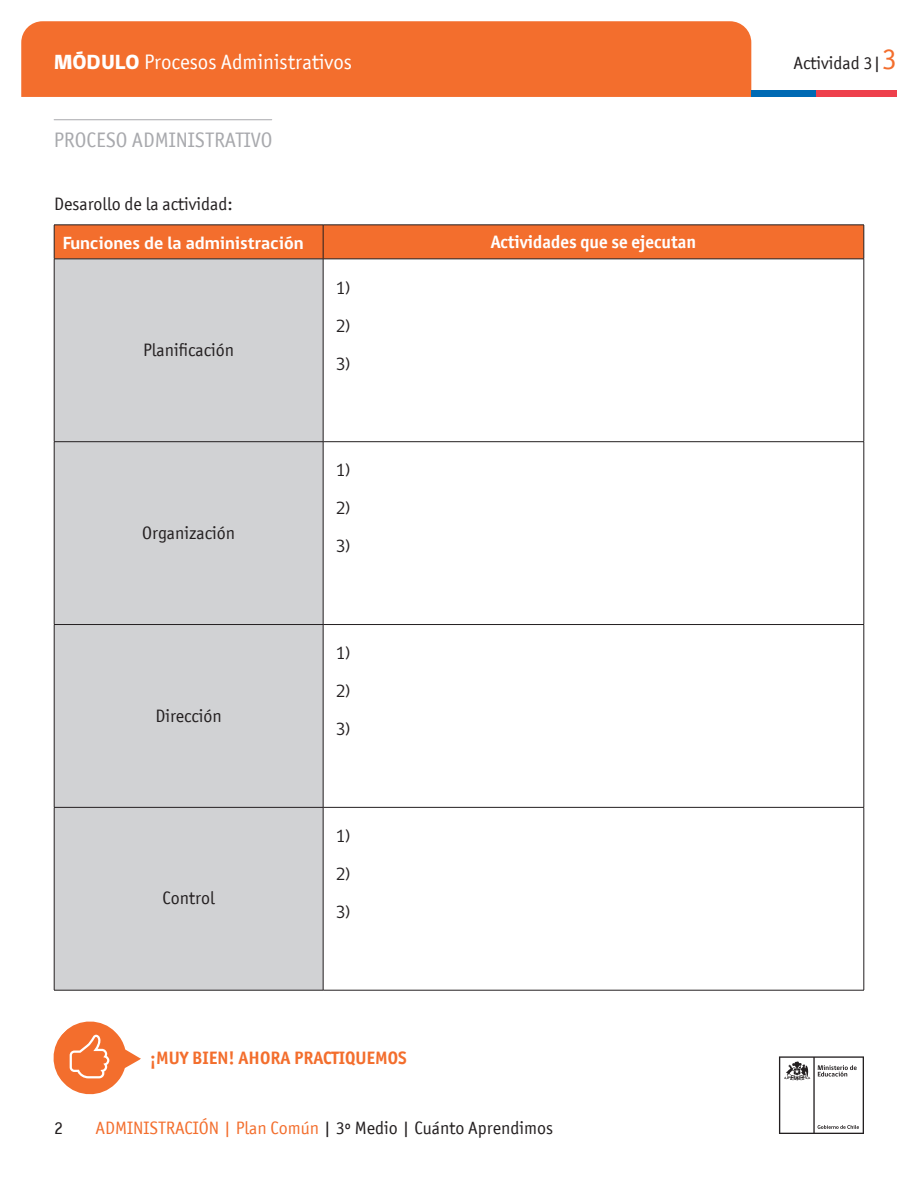
<style>
.page{position:relative;width:918px;height:1188px;background:#fff}
.page>*{position:absolute;margin:0;border:0;box-sizing:border-box;transform-origin:0 0}
.t1{font:21px "Officina San ITC";color:#fff}
.t2{font:21px "Officina San ITC";color:#a8a9ad}
.t3{font:18px "Officina San ITC";color:#231f20}
.t4{font:700 18px "gob CL";color:#fff}
.t5{font:700 18px "Officina San ITC";color:#f36e2d}
.t6{font:700 18px "Officina San ITC";color:#fff}
.t7{font:18px/38px "gob CL";color:#231f20;text-align:justify}
.s1{font-family:"gob CL";font-weight:800}
.s2{font-size:30px;color:#f36e2d}
.s3{color:#f36e2d}
</style>
<div class="page">
<svg style="left:779px;top:1056px;width:85px;height:78px"></svg>
<div style="left:21px;top:21px;width:730px;height:76px;background:#f36e2d"></div>
<div style="left:751px;top:90px;width:65px;height:7px;background:#006ab4"></div>
<div style="left:816px;top:90px;width:81px;height:7px;background:#ee404c"></div>
<svg style="left:53px;top:1021px;width:88px;height:74px"></svg>
<hr style="left:54px;top:119px;width:218px;height:1px;background:#a8a9ad">
<div style="left:55px;top:226px;width:809px;height:33px;background:#f36e2d"></div>
<div style="left:55px;top:260px;width:268px;height:730px;background:#d1d2d4"></div>
<hr style="left:54px;top:225px;width:269px;height:1px;background:#231f20">
<hr style="left:54px;top:225px;width:1px;height:34px;background:#231f20">
<hr style="left:323px;top:225px;width:541px;height:1px;background:#231f20">
<hr style="left:323px;top:225px;width:1px;height:34px;background:#231f20">
<hr style="left:864px;top:225px;width:1px;height:34px;background:#231f20">
<hr style="left:54px;top:259px;width:1px;height:183px;background:#231f20">
<hr style="left:323px;top:259px;width:1px;height:183px;background:#231f20">
<hr style="left:864px;top:259px;width:1px;height:183px;background:#231f20">
<hr style="left:54px;top:441px;width:269px;height:1px;background:#231f20">
<hr style="left:54px;top:442px;width:1px;height:182px;background:#231f20">
<hr style="left:323px;top:441px;width:541px;height:1px;background:#231f20">
<hr style="left:323px;top:442px;width:1px;height:182px;background:#231f20">
<hr style="left:864px;top:442px;width:1px;height:182px;background:#231f20">
<hr style="left:54px;top:259px;width:269px;height:1px;background:#231f20">
<hr style="left:323px;top:259px;width:541px;height:1px;background:#231f20">
<hr style="left:54px;top:624px;width:269px;height:1px;background:#231f20">
<hr style="left:54px;top:625px;width:1px;height:182px;background:#231f20">
<hr style="left:323px;top:624px;width:541px;height:1px;background:#231f20">
<hr style="left:323px;top:625px;width:1px;height:182px;background:#231f20">
<hr style="left:864px;top:625px;width:1px;height:182px;background:#231f20">
<hr style="left:54px;top:807px;width:269px;height:1px;background:#231f20">
<hr style="left:54px;top:808px;width:1px;height:182px;background:#231f20">
<hr style="left:323px;top:807px;width:541px;height:1px;background:#231f20">
<hr style="left:323px;top:808px;width:1px;height:182px;background:#231f20">
<hr style="left:864px;top:808px;width:1px;height:182px;background:#231f20">
<hr style="left:54px;top:990px;width:269px;height:1px;background:#231f20">
<hr style="left:323px;top:990px;width:541px;height:1px;background:#231f20">
<p class="t1" style="left:54px;top:50px;width:300px"><span class="s1">MÓDULO</span> Procesos Administrativos</p>
<p class="t3" style="left:794px;top:53px;width:105px">Actividad 3|<span class="s2">3</span></p>
<p class="t2" style="left:54px;top:128px;width:220px">PROCESO ADMINISTRATIVO</p>
<p class="t3" style="left:54px;top:194px;width:180px">Desarollo de la actividad:</p>
<p class="t4" style="left:63px;top:230px;width:242px">Funciones de la administración</p>
<p class="t6" style="left:491px;top:231px;width:207px">Actividades que se ejecutan</p>
<p class="t3" style="left:143px;top:339px;width:93px">Planificación</p>
<p class="t3" style="left:142px;top:522px;width:95px">Organización</p>
<p class="t3" style="left:155px;top:705px;width:68px">Dirección</p>
<p class="t3" style="left:163px;top:888px;width:54px">Control</p>
<p class="t7" style="left:336px;top:269px;width:16px">1)<br>2)<br>3)</p>
<p class="t7" style="left:336px;top:452px;width:16px">1)<br>2)<br>3)</p>
<p class="t7" style="left:336px;top:635px;width:16px">1)<br>2)<br>3)</p>
<p class="t7" style="left:336px;top:818px;width:16px">1)<br>2)<br>3)</p>
<p class="t5" style="left:150px;top:1047px;width:258px">¡MUY BIEN! AHORA PRACTIQUEMOS</p>
<p class="t3" style="left:54px;top:1118px;width:10px">2</p>
<p class="t3" style="left:95px;top:1118px;width:459px"><span class="s3">ADMINISTRACIÓN | Plan Común</span> | 3º Medio | Cuánto Aprendimos</p>
</div>
